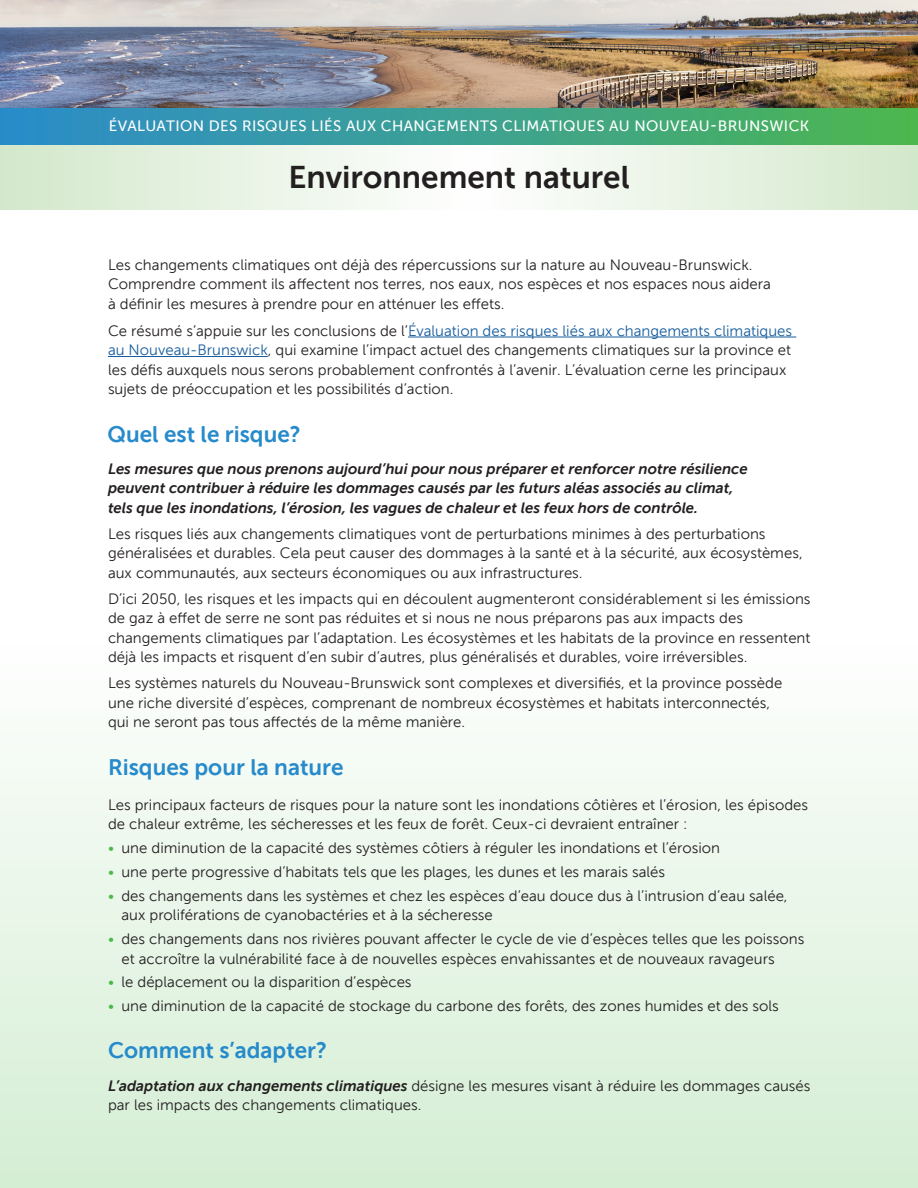
<style>
.page{position:relative;width:918px;height:1188px;background:#fff}
.page>*{position:absolute;margin:0;border:0;box-sizing:border-box;transform-origin:0 0}
.t1{font:31.5px "Museo Sans 700";color:#231f20}
.t2{font:22.5px "Museo Sans 700";color:#268acb}
.t3{font:15px/19.5px "Museo Sans 300";color:#231f20}
.t4{font:italic 15px/19.5px "Museo Sans 700";color:#231f20}
.t5{font:15px "Museo Sans 500";letter-spacing:.025em;color:#fff}
.s1{color:#175d9e}
.s2{color:#4cb84a}
.s3{font-family:"Museo Sans 700";font-style:italic}
</style>
<div class="page">
<img style="left:0;top:0;width:918px;height:92px">
<div style="left:0;top:638px;width:918px;height:550px;background:linear-gradient(to bottom,#fff,#d4eed3)"></div>
<hr style="left:408px;top:337px;width:388px;height:1px;background:#175d9e">
<hr style="left:108px;top:356px;width:160px;height:1px;background:#175d9e">
<div style="left:0;top:92px;width:918px;height:47px;background:#231f20;opacity:.15"></div>
<svg style="left:0;top:144px;width:918px;height:66px"></svg>
<div style="left:0;top:108px;width:918px;height:36px;background:linear-gradient(to right,#2c8cce,#4db652)"></div>
<p class="t5" style="left:109px;top:118px;width:702px">ÉVALUATION DES RISQUES LIÉS AUX CHANGEMENTS CLIMATIQUES AU NOUVEAU-BRUNSWICK</p>
<p class="t1" style="left:288px;top:160px;width:343px">Environnement naturel</p>
<p class="t3" style="left:108px;top:255px;width:664px">Les changements climatiques ont déjà des répercussions sur la nature au Nouveau-Brunswick.<br>Comprendre comment ils affectent nos terres, nos eaux, nos espèces et nos espaces nous aidera à définir les mesures à prendre pour en atténuer les effets.</p>
<p class="t3" style="left:108px;top:321px;width:686px">Ce résumé s’appuie sur les conclusions de l’<span class="s1">Évaluation des risques liés aux changements climatiques au Nouveau-Brunswick</span>, qui examine l’impact actuel des changements climatiques sur la province et les défis auxquels nous serons probablement confrontés à l’avenir. L’évaluation cerne les principaux sujets de préoccupation et les possibilités d’action.</p>
<p class="t2" style="left:107px;top:421px;width:195px">Quel est le risque?</p>
<p class="t4" style="left:108px;top:459px;width:641px">Les mesures que nous prenons aujourd’hui pour nous préparer et renforcer notre résilience peuvent contribuer à réduire les dommages causés par les futurs aléas associés au climat, tels que les inondations, l’érosion, les vagues de chaleur et les feux hors de contrôle.</p>
<p class="t3" style="left:108px;top:524px;width:696px">Les risques liés aux changements climatiques vont de perturbations minimes à des perturbations généralisées et durables. Cela peut causer des dommages à la santé et à la sécurité, aux écosystèmes, aux communautés, aux secteurs économiques ou aux infrastructures.</p>
<p class="t3" style="left:108px;top:589px;width:704px">D’ici 2050, les risques et les impacts qui en découlent augmenteront considérablement si les émissions de gaz à effet de serre ne sont pas réduites et si nous ne nous préparons pas aux impacts des changements climatiques par l’adaptation. Les écosystèmes et les habitats de la province en ressentent déjà les impacts et risquent d’en subir d’autres, plus généralisés et durables, voire irréversibles.</p>
<p class="t3" style="left:108px;top:674px;width:676px">Les systèmes naturels du Nouveau-Brunswick sont complexes et diversifiés, et la province possède une riche diversité d’espèces, comprenant de nombreux écosystèmes et habitats interconnectés, qui ne seront pas tous affectés de la même manière.</p>
<p class="t2" style="left:108px;top:755px;width:237px">Risques pour la nature</p>
<p class="t3" style="left:108px;top:795px;width:702px">Les principaux facteurs de risques pour la nature sont les inondations côtières et l’érosion, les épisodes de chaleur extrême, les sécheresses et les feux de forêt. Ceux-ci devraient entraîner :</p>
<p class="t3" style="left:108px;top:838px;width:614px"><span class="s2">•</span> une diminution de la capacité des systèmes côtiers à réguler les inondations et l’érosion</p>
<p class="t3" style="left:108px;top:862px;width:559px"><span class="s2">•</span> une perte progressive d’habitats tels que les plages, les dunes et les marais salés</p>
<p class="t3" style="left:122px;top:886px;width:668px;text-indent:-14px"><span class="s2">•</span> des changements dans les systèmes et chez les espèces d’eau douce dus à l’intrusion d’eau salée, aux proliférations de cyanobactéries et à la sécheresse</p>
<p class="t3" style="left:122px;top:929px;width:684px;text-indent:-14px"><span class="s2">•</span> des changements dans nos rivières pouvant affecter le cycle de vie d’espèces telles que les poissons et accroître la vulnérabilité face à de nouvelles espèces envahissantes et de nouveaux ravageurs</p>
<p class="t3" style="left:108px;top:973px;width:305px"><span class="s2">•</span> le déplacement ou la disparition d’espèces</p>
<p class="t3" style="left:108px;top:996px;width:672px"><span class="s2">•</span> une diminution de la capacité de stockage du carbone des forêts, des zones humides et des sols</p>
<p class="t2" style="left:108px;top:1038px;width:221px">Comment s’adapter?</p>
<p class="t3" style="left:108px;top:1076px;width:704px"><span class="s3">L’adaptation aux changements climatiques</span> désigne les mesures visant à réduire les dommages causés par les impacts des changements climatiques.</p>
</div>
